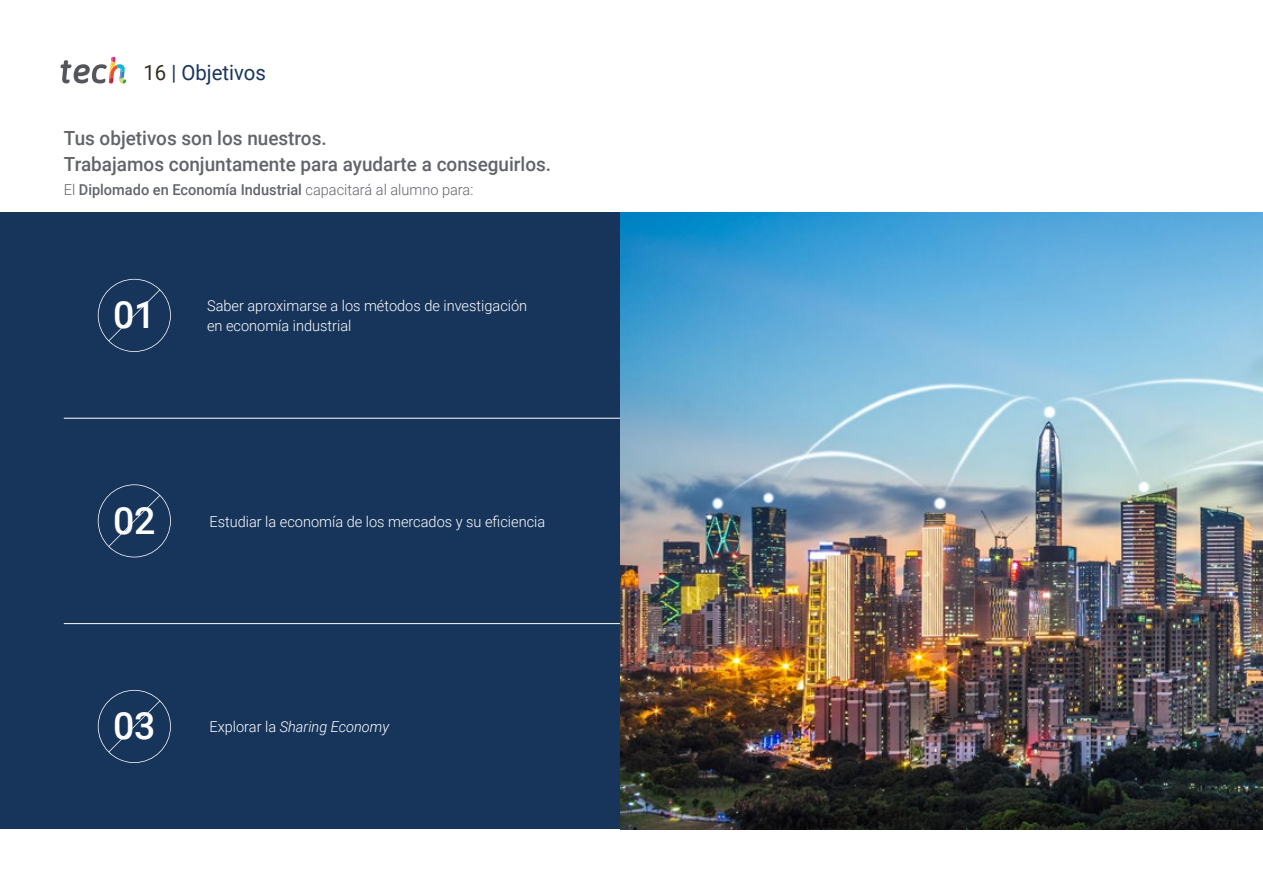
<style>
.page{position:relative;width:1263px;height:893px;background:#fff}
.page>*{position:absolute;margin:0;border:0;box-sizing:border-box;transform-origin:0 0}
.t1{font:500 37.5px "Roboto";color:#fff}
.t2{font:21px "Roboto";color:#1a355c}
.t3{font:500 19.5px/25.5px "Roboto";color:#61646a}
.t4{font:300 15px "Roboto";color:#fff}
.t5{font:500 15px "Roboto";color:#61646a}
.t6{font:italic 300 15px "Roboto";color:#fff}
.s1{color:#312e20}
.s2{font-weight:300}
.s3{font-style:normal}
</style>
<div class="page">
<div style="left:0;top:213px;width:621px;height:616px;background:#17355b"></div>
<svg style="left:98px;top:279px;width:73px;height:73px"></svg>
<svg style="left:98px;top:690px;width:73px;height:73px"></svg>
<svg style="left:98px;top:484px;width:73px;height:73px"></svg>
<hr style="left:64px;top:418px;width:1199px;height:1px;background:#fff">
<hr style="left:64px;top:623px;width:1199px;height:1px;background:#fff">
<img style="left:621px;top:213px;width:642px;height:616px">
<svg style="left:61px;top:57px;width:65px;height:27px"></svg>
<h2 class="t2" style="left:144px;top:57px;width:124px"><span class="s1">16</span> | Objetivos</h2>
<h3 class="t3" style="left:64px;top:125px;width:489px">Tus objetivos son los nuestros.<br>Trabajamos conjuntamente para ayudarte a conseguirlos.</h3>
<p class="t5" style="left:64px;top:179px;width:411px"><span class="s2">El</span> Diplomado en Economía Industrial <span class="s2">capacitará al alumno para:</span></p>
<h1 class="t1" style="left:113px;top:288px;width:44px">01</h1>
<p class="t4" style="left:207px;top:295px;width:322px">Saber aproximarse a los métodos de investigación</p>
<p class="t4" style="left:207px;top:315px;width:146px">en economía industrial</p>
<h1 class="t1" style="left:113px;top:494px;width:44px">02</h1>
<p class="t4" style="left:209px;top:511px;width:337px">Estudiar la economía de los mercados y su eficiencia</p>
<h1 class="t1" style="left:113px;top:699px;width:44px">03</h1>
<p class="t6" style="left:209px;top:716px;width:181px"><span class="s3">Explorar la</span> Sharing Economy</p>
</div>
